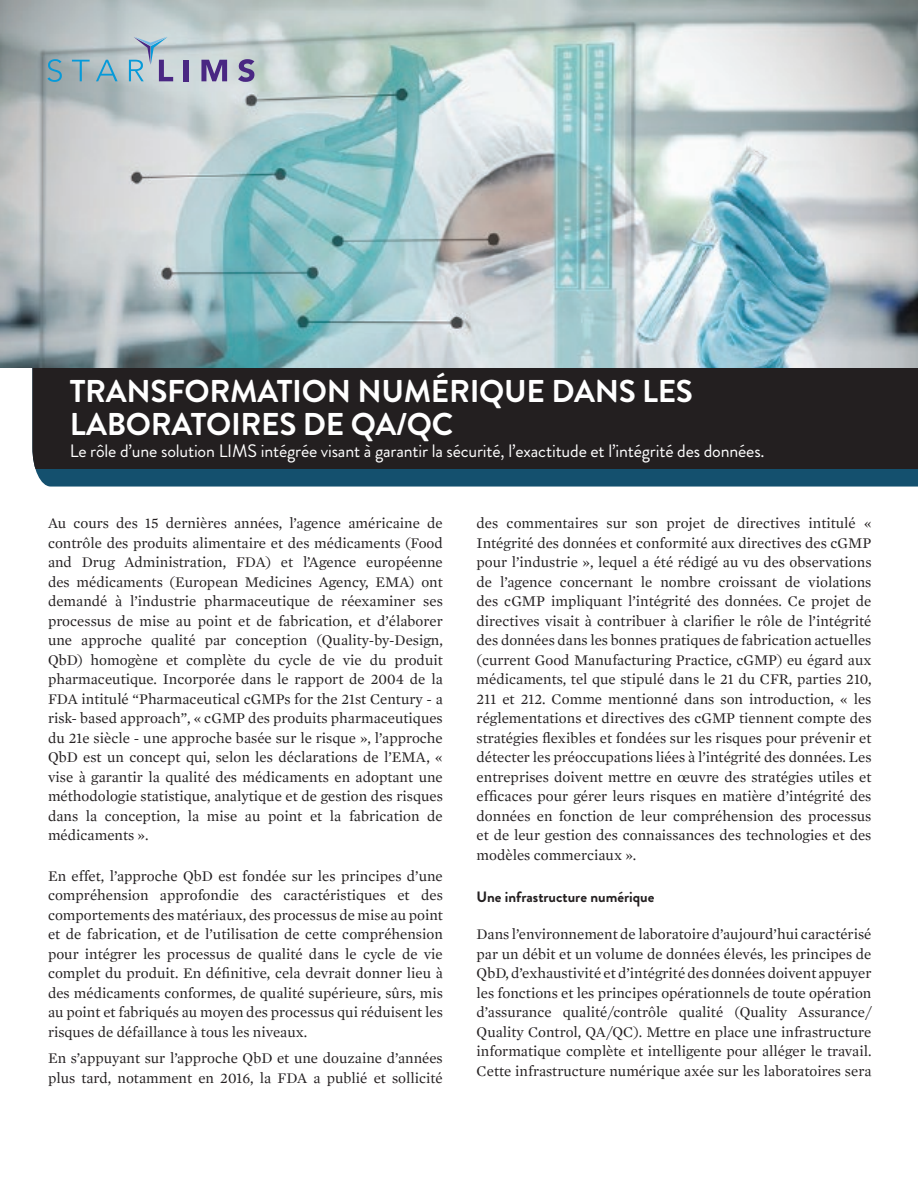
<style>
.page{position:relative;width:918px;height:1188px;background:#fff}
.page>*{position:absolute;margin:0;border:0;box-sizing:border-box;transform-origin:0 0}
.t1{font:700 31.5px/33px "Brandon Grotesque";letter-spacing:-.01em;color:#fff}
.t2{font:18px "Brandon Grotesque";letter-spacing:-.01em;color:#fff}
.t3{font:15px/19.5px "Mercury Text G1";color:#231f20;text-align:justify}
.t4{font:700 15px "Brandon Grotesque";color:#231f20}
</style>
<div class="page">
<div style="left:35px;top:469px;width:883px;height:18px;background:#14506e"></div>
<div style="left:32px;top:348px;width:886px;height:121px;background:#231f20"></div>
<img style="left:0;top:0;width:918px;height:367px">
<svg style="left:47px;top:59px;width:15px;height:23px"></svg>
<svg style="left:72px;top:60px;width:18px;height:21px"></svg>
<svg style="left:96px;top:60px;width:22px;height:21px"></svg>
<svg style="left:129px;top:37px;width:44px;height:44px;background:#a6b9cb"></svg>
<div style="left:184px;top:60px;width:5px;height:21px;background:#4a2783"></div>
<svg style="left:201px;top:60px;width:26px;height:21px"></svg>
<svg style="left:238px;top:59px;width:16px;height:23px"></svg>
<p class="t1" style="left:70px;top:375px;width:625px">TRANSFORMATION NUMÉRIQUE DANS LES<br>LABORATOIRES DE QA/QC</p>
<p class="t2" style="left:70px;top:439px;width:696px">Le rôle d’une solution LIMS intégrée visant à garantir la sécurité, l’exactitude et l’intégrité des données.</p>
<p class="t3" style="left:48px;top:514px;width:396px">Au cours des 15 dernières années, l’agence américaine de contrôle des produits alimentaire et des médicaments (Food and Drug Administration, FDA) et l’Agence européenne des médicaments (European Medicines Agency, EMA) ont demandé à l’industrie pharmaceutique de réexaminer ses processus de mise au point et de fabrication, et d’élaborer une approche qualité par conception (Quality-by-Design, QbD) homogène et complète du cycle de vie du produit pharmaceutique. Incorporée dans le rapport de 2004 de la FDA intitulé “Pharmaceutical cGMPs for the 21st Century - a risk- based approach”, « cGMP des produits pharmaceutiques du 21e siècle - une approche basée sur le risque », l’approche QbD est un concept qui, selon les déclarations de l’EMA, « vise à garantir la qualité des médicaments en adoptant une méthodologie statistique, analytique et de gestion des risques dans la conception, la mise au point et la fabrication de médicaments ».</p>
<p class="t3" style="left:48px;top:866px;width:396px">En effet, l’approche QbD est fondée sur les principes d’une compréhension approfondie des caractéristiques et des comportements des matériaux, des processus de mise au point et de fabrication, et de l’utilisation de cette compréhension pour intégrer les processus de qualité dans le cycle de vie</p>
<p class="t3" style="left:48px;top:964px;width:396px">complet du produit. En définitive, cela devrait donner lieu à</p>
<p class="t3" style="left:48px;top:983px;width:396px">des médicaments conformes, de qualité supérieure, sûrs, mis au point et fabriqués au moyen des processus qui réduisent les risques de défaillance à tous les niveaux.</p>
<p class="t3" style="left:48px;top:1048px;width:396px">En s’appuyant sur l’approche QbD et une douzaine d’années plus tard, notamment en 2016, la FDA a publié et sollicité</p>
<p class="t3" style="left:477px;top:514px;width:396px">des commentaires sur son projet de directives intitulé « Intégrité des données et conformité aux directives des cGMP pour l’industrie », lequel a été rédigé au vu des observations de l’agence concernant le nombre croissant de violations des cGMP impliquant l’intégrité des données. Ce projet de</p>
<p class="t3" style="left:477px;top:611px;width:396px">directives visait à contribuer à clarifier le rôle de l’intégrité</p>
<p class="t3" style="left:477px;top:631px;width:396px">des données dans les bonnes pratiques de fabrication actuelles (current Good Manufacturing Practice, cGMP) eu égard aux médicaments, tel que stipulé dans le 21 du CFR, parties 210, 211 et 212. Comme mentionné dans son introduction, « les réglementations et directives des cGMP tiennent compte des</p>
<p class="t3" style="left:477px;top:728px;width:396px">stratégies flexibles et fondées sur les risques pour prévenir et</p>
<p class="t3" style="left:477px;top:748px;width:396px">détecter les préoccupations liées à l’intégrité des données. Les entreprises doivent mettre en œuvre des stratégies utiles et</p>
<p class="t3" style="left:477px;top:787px;width:396px">efficaces pour gérer leurs risques en matière d’intégrité des</p>
<p class="t3" style="left:477px;top:806px;width:396px">données en fonction de leur compréhension des processus et de leur gestion des connaissances des technologies et des modèles commerciaux ».</p>
<h5 class="t4" style="left:477px;top:886px;width:179px">Une infrastructure numérique</h5>
<p class="t3" style="left:477px;top:925px;width:396px">Dans l’environnement de laboratoire d’aujourd’hui caractérisé par un débit et un volume de données élevés, les principes de QbD, d’exhaustivité et d’intégrité des données doivent appuyer les fonctions et les principes opérationnels de toute opération d’assurance qualité/contrôle qualité (Quality Assurance/ Quality Control, QA/QC). Mettre en place une infrastructure informatique complète et intelligente pour alléger le travail.<br>Cette infrastructure numérique axée sur les laboratoires sera</p>
</div>
